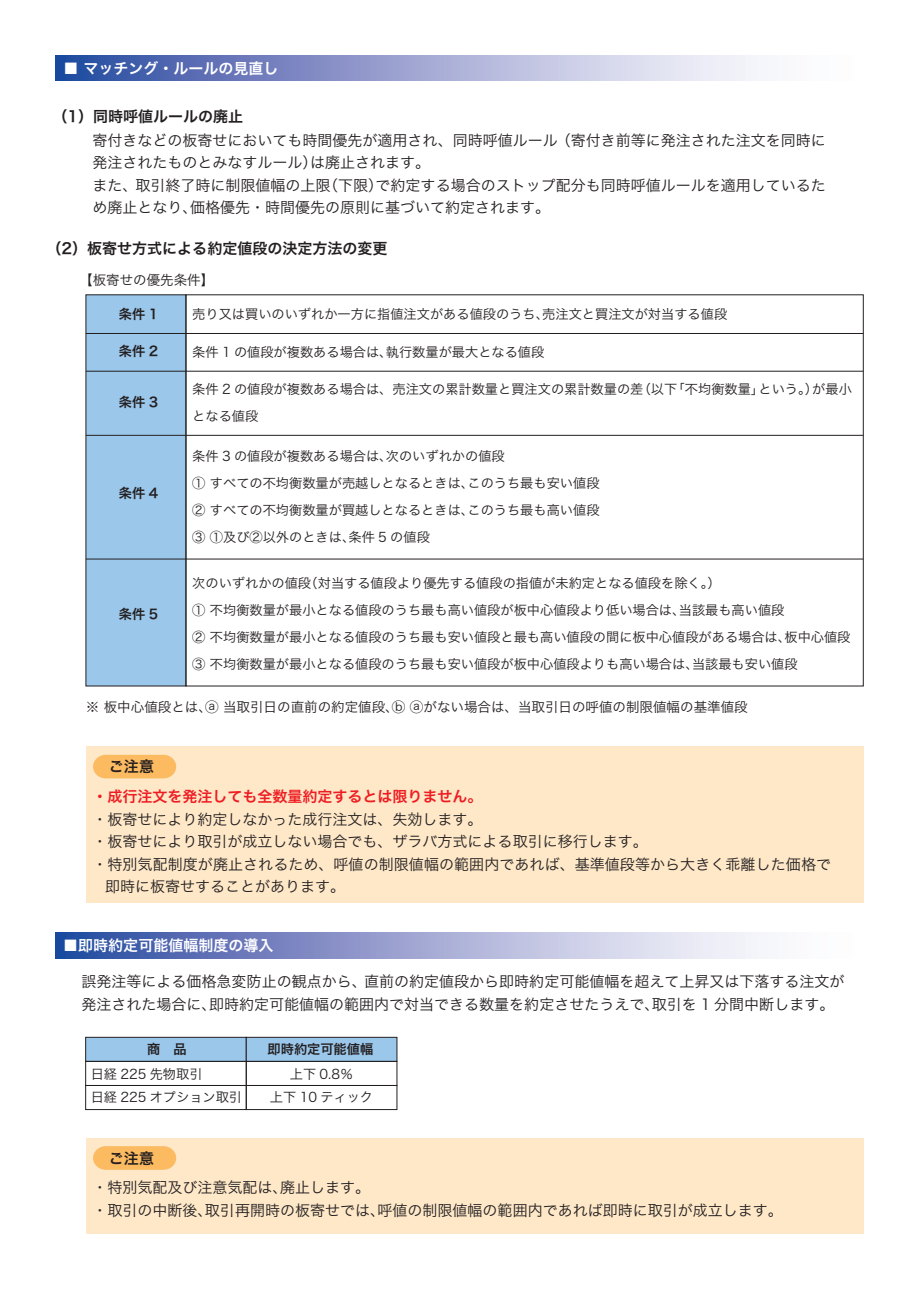
<style>
.page{position:relative;width:919px;height:1289px;background:#fff}
.page>*{position:absolute;margin:0;border:0;box-sizing:border-box;transform-origin:0 0}
.t1{font:15px/22.8px "Hira Kaku Pro N W3";color:#231f20}
.t2{font:15px "Hira Kaku Pro N W6";color:#231f20}
.t3{font:15px "Hira Kaku Pro N W6";color:#fff}
.t4{font:15px "Hira Kaku Pro N W6";color:#ee1d23}
.t5{font:13.5px "Hira Kaku Pro N W3";color:#231f20}
.t6{font:13.2px/27px "Hira Kaku Pro N W3";color:#231f20}
.t7{font:13.2px "Hira Kaku Pro N W6";color:#231f20}
.s1{font-family:"Hira Kaku Pro N W6"}
</style>
<div class="page">
<svg style="left:55px;top:932px;width:703px;height:26px;background:#98a2d0"></svg>
<div style="left:86px;top:746px;width:777px;height:156px;background:#fee8c8"></div>
<div style="left:86px;top:1137px;width:777px;height:96px;background:#fee8c8"></div>
<svg style="left:55px;top:55px;width:703px;height:26px;background:#98a2cf"></svg>
<svg style="left:93px;top:754px;width:83px;height:24px;background:#fcbe6a"></svg>
<div style="left:86px;top:294px;width:100px;height:392px;background:#9bc7eb;border:1px solid #231f20"></div>
<hr style="left:86px;top:333px;width:777px;height:1px;background:#231f20">
<hr style="left:86px;top:371px;width:777px;height:1px;background:#231f20">
<hr style="left:86px;top:435px;width:777px;height:1px;background:#231f20">
<hr style="left:86px;top:559px;width:777px;height:1px;background:#231f20">
<div style="left:85px;top:1037px;width:161px;height:24px;background:#9bc7eb;border:1px solid #231f20"></div>
<div style="left:246px;top:1037px;width:151px;height:24px;background:#9bc7eb;border:1px solid #231f20"></div>
<div style="left:85px;top:1061px;width:161px;height:24px;border:1px solid #231f20"></div>
<div style="left:246px;top:1061px;width:151px;height:24px;border:1px solid #231f20"></div>
<div style="left:85px;top:1085px;width:161px;height:24px;border:1px solid #231f20"></div>
<div style="left:246px;top:1085px;width:151px;height:24px;border:1px solid #231f20"></div>
<svg style="left:93px;top:1146px;width:83px;height:23px;background:#fcbd67"></svg>
<p class="t3" style="left:63px;top:55px;width:216px">■ マッチング・ルールの見直し</p>
<p class="t1" style="left:92px;top:104px;width:735px;text-indent:-40px"><span class="s1">（1）同時呼値ルールの廃止<br></span>寄付きなどの板寄せにおいても時間優先が適用され、同時呼値ルール（寄付き前等に発注された注文を同時に発注されたものとみなすルール）は廃止されます。<br>また、取引終了時に制限値幅の上限（下限）で約定する場合のストップ配分も同時呼値ルールを適用しているため廃止となり、価格優先・時間優先の原則に基づいて約定されます。</p>
<p class="t2" style="left:47px;top:235px;width:342px">（2）板寄せ方式による約定値段の決定方法の変更</p>
<p class="t5" style="left:79px;top:268px;width:136px">【板寄せの優先条件】</p>
<p class="t7" style="left:119px;top:302px;width:41px">条件 1</p>
<p class="t6" style="left:192px;top:299px;width:536px">売り又は買いのいずれか一方に指値注文がある値段のうち、売注文と買注文が対当する値段</p>
<p class="t7" style="left:119px;top:339px;width:41px">条件 2</p>
<p class="t6" style="left:192px;top:337px;width:353px">条件 1 の値段が複数ある場合は、執行数量が最大となる値段</p>
<p class="t7" style="left:119px;top:390px;width:41px">条件 3</p>
<p class="t6" style="left:192px;top:375px;width:661px">条件 2 の値段が複数ある場合は、売注文の累計数量と買注文の累計数量の差（以下「不均衡数量」という。）が最小となる値段</p>
<p class="t7" style="left:119px;top:481px;width:41px">条件 4</p>
<p class="t7" style="left:119px;top:602px;width:41px">条件 5</p>
<p class="t6" style="left:192px;top:442px;width:408px">条件 3 の値段が複数ある場合は、次のいずれかの値段<br>① すべての不均衡数量が売越しとなるときは、このうち最も安い値段<br>② すべての不均衡数量が買越しとなるときは、このうち最も高い値段<br>③ ①及び②以外のときは、条件 5 の値段</p>
<p class="t6" style="left:192px;top:569px;width:659px">次のいずれかの値段（対当する値段より優先する値段の指値が未約定となる値段を除く。）<br>① 不均衡数量が最小となる値段のうち最も高い値段が板中心値段より低い場合は、当該最も高い値段<br>② 不均衡数量が最小となる値段のうち最も安い値段と最も高い値段の間に板中心値段がある場合は、板中心値段③ 不均衡数量が最小となる値段のうち最も安い値段が板中心値段よりも高い場合は、当該最も安い値段</p>
<p class="t5" style="left:86px;top:695px;width:663px">※ 板中心値段とは、ⓐ 当取引日の直前の約定値段、ⓑ ⓐがない場合は、当取引日の呼値の制限値幅の基準値段</p>
<p class="t2" style="left:109px;top:753px;width:46px">ご注意</p>
<p class="t4" style="left:92px;top:782px;width:392px">・成行注文を発注しても全数量約定するとは限りません。</p>
<p class="t1" style="left:92px;top:806px;width:392px">・板寄せにより約定しなかった成行注文は、失効します。</p>
<p class="t1" style="left:92px;top:829px;width:557px">・板寄せにより取引が成立しない場合でも、ザラバ方式による取引に移行します。</p>
<p class="t1" style="left:92px;top:851px;width:740px">・特別気配制度が廃止されるため、呼値の制限値幅の範囲内であれば、基準値段等から大きく乖離した価格で</p>
<p class="t1" style="left:105px;top:874px;width:241px">即時に板寄せすることがあります。</p>
<p class="t3" style="left:63px;top:932px;width:211px">■即時約定可能値幅制度の導入</p>
<p class="t1" style="left:82px;top:969px;width:764px">誤発注等による価格急変防止の観点から、直前の約定値段から即時約定可能値幅を超えて上昇又は下落する注文が発注された場合に、即時約定可能値幅の範囲内で対当できる数量を約定させたうえで、取引を 1 分間中断します。</p>
<p class="t7" style="left:147px;top:1037px;width:41px">商　品</p>
<p class="t7" style="left:267px;top:1037px;width:107px">即時約定可能値幅</p>
<p class="t6" style="left:91px;top:1061px;width:153px;line-height:23.1px">日経 225 先物取引<br>日経 225 オプション取引</p>
<p class="t6" style="left:270px;top:1061px;width:105px;line-height:23.1px;text-align:center">上下 0.8％<br>上下 10 ティック</p>
<p class="t2" style="left:109px;top:1144px;width:46px">ご注意</p>
<p class="t1" style="left:92px;top:1175px;width:692px">・特別気配及び注意気配は、廃止します。<br>・取引の中断後、取引再開時の板寄せでは、呼値の制限値幅の範囲内であれば即時に取引が成立します。</p>
</div>
